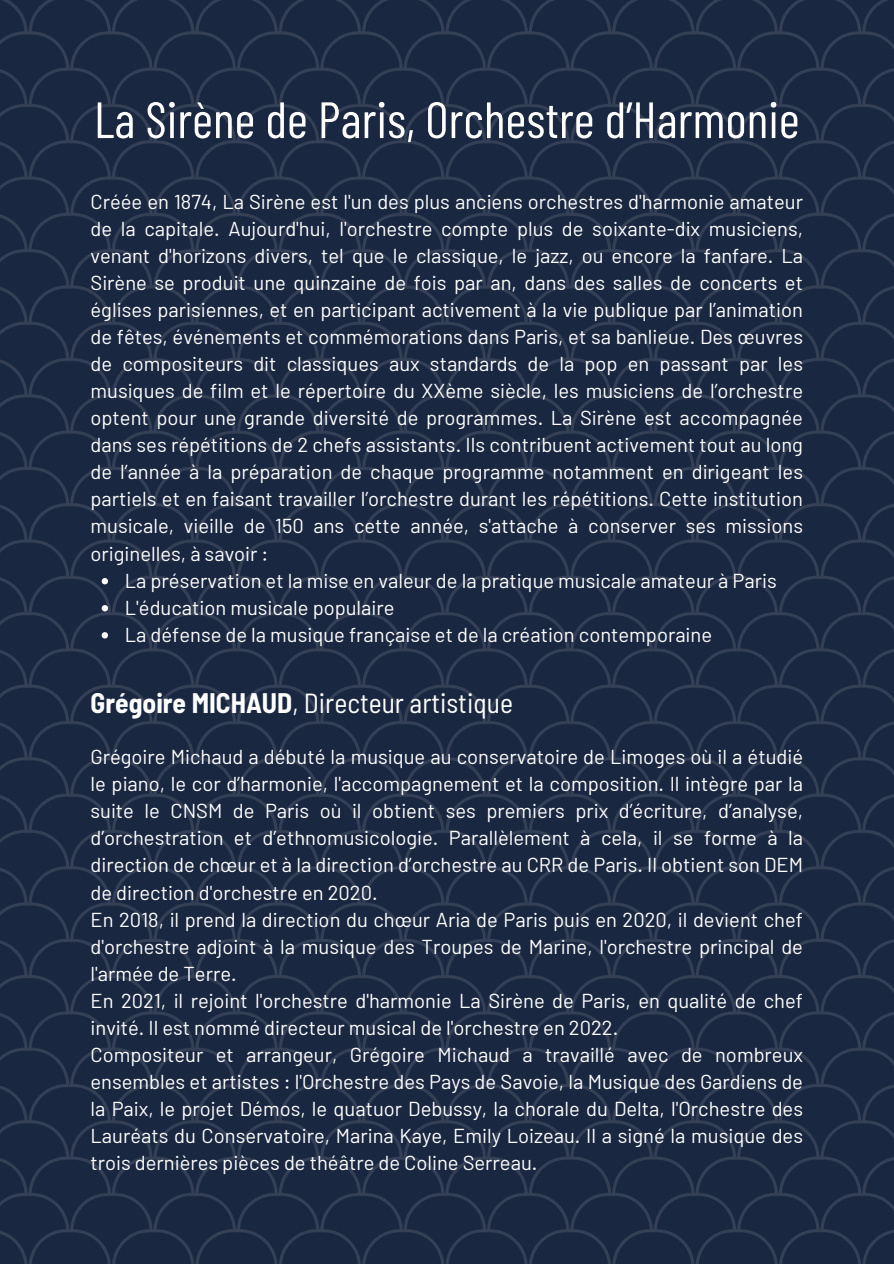
<style>
.page{position:relative;width:894px;height:1264px;background:#fff}
.page>*{position:absolute;margin:0;border:0;box-sizing:border-box;transform-origin:0 0}
.t1{font:50.85px "Barlow Condensed";color:#fff}
.t2{font:semi-condensed 27.6px "Barlow";color:#fff}
.t3{font:20.1px/27px "Barlow";color:#fff;text-align:justify}
.s1{font-weight:700}
</style>
<div class="page">
<img style="left:0;top:0;width:893px;height:1263px">
<svg style="left:102px;top:578px;width:6px;height:6px"></svg>
<svg style="left:102px;top:605px;width:6px;height:6px"></svg>
<svg style="left:102px;top:632px;width:6px;height:6px"></svg>
<p class="t1" style="left:94px;top:87px;width:706px">La Sirène de Paris, Orchestre d’Harmonie</p>
<h1 class="t3" style="left:90px;top:187px;width:713px">Créée en 1874, La Sirène est l'un des plus anciens orchestres d'harmonie amateur de la capitale. Aujourd'hui, l'orchestre compte plus de soixante-dix musiciens, venant d'horizons divers, tel que le classique, le jazz, ou encore la fanfare. La Sirène se produit une quinzaine de fois par an, dans des salles de concerts et églises parisiennes, et en participant activement à la vie publique par l’animation de fêtes, événements et commémorations dans Paris, et sa banlieue. Des œuvres de compositeurs dit classiques aux standards de la pop en passant par les musiques de film et le répertoire du XXème siècle, les musiciens de l’orchestre optent pour une grande diversité de programmes. La Sirène est accompagnée dans ses répétitions de 2 chefs assistants. Ils contribuent activement tout au long de l’année à la préparation de chaque programme notamment en dirigeant les partiels et en faisant travailler l’orchestre durant les répétitions. Cette institution musicale, vieille de 150 ans cette année, s'attache à conserver ses missions originelles, à savoir :</h1>
<p class="t3" style="left:125px;top:566px;width:653px">La préservation et la mise en valeur de la pratique musicale amateur à Paris</p>
<p class="t3" style="left:125px;top:593px;width:271px">L'éducation musicale populaire</p>
<p class="t3" style="left:125px;top:620px;width:588px">La défense de la musique française et de la création contemporaine</p>
<p class="t2" style="left:90px;top:685px;width:424px"><span class="s1">Grégoire MICHAUD</span>, Directeur artistique</p>
<h2 class="t3" style="left:90px;top:742px;width:713px">Grégoire Michaud a débuté la musique au conservatoire de Limoges où il a étudié le piano, le cor d’harmonie, l'accompagnement et la composition. Il intègre par la suite le CNSM de Paris où il obtient ses premiers prix d’écriture, d’analyse, d’orchestration et d’ethnomusicologie. Parallèlement à cela, il se forme à la direction de chœur et à la direction d’orchestre au CRR de Paris. Il obtient son DEM de direction d'orchestre en 2020.</h2>
<p class="t3" style="left:90px;top:905px;width:713px">En 2018, il prend la direction du chœur Aria de Paris puis en 2020, il devient chef d'orchestre adjoint à la musique des Troupes de Marine, l'orchestre principal de l'armée de Terre.</p>
<p class="t3" style="left:90px;top:986px;width:713px">En 2021, il rejoint l'orchestre d'harmonie La Sirène de Paris, en qualité de chef invité. Il est nommé directeur musical de l'orchestre en 2022.</p>
<p class="t3" style="left:90px;top:1040px;width:713px">Compositeur et arrangeur, Grégoire Michaud a travaillé avec de nombreux ensembles et artistes : l'Orchestre des Pays de Savoie, la Musique des Gardiens de la Paix, le projet Démos, le quatuor Debussy, la chorale du Delta, l'Orchestre des Lauréats du Conservatoire, Marina Kaye, Emily Loizeau. Il a signé la musique des trois dernières pièces de théâtre de Coline Serreau.</p>
</div>
